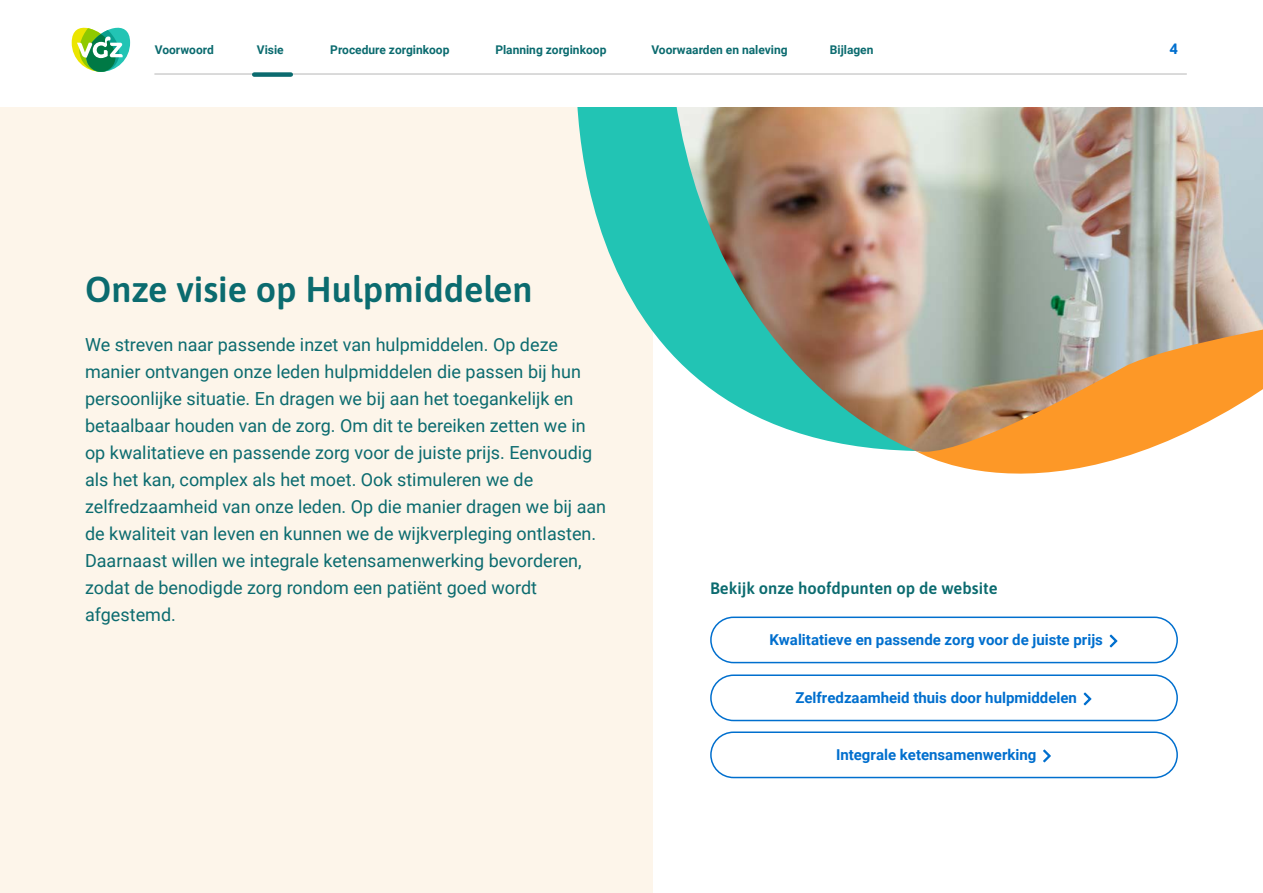
<style>
.page{position:relative;width:1263px;height:893px;background:#fff}
.page>*{position:absolute;margin:0;border:0;box-sizing:border-box;transform-origin:0 0}
.H1_Kop{font:600 36px "Asap";color:#0b6b6f}
.Intro{font:18px/27px "Roboto";color:#0b6b6f}
.H3_Kop{font:600 16.5px "Asap";color:#0b6b6f}
.Wit_kopje_kaders_visie{font:700 15px "Roboto";color:#006fce}
.t1{font:700 15px "Asap";color:#006fce}
.t2{font:700 12px "Roboto";color:#0b6b6f}
</style>
<div class="page">
<div style="left:0;top:1px;width:653px;height:892px;background:#fdf5ea"></div>
<img style="left:916px;top:107px;width:347px;height:210px">
<svg style="left:538px;top:106px;width:378px;height:345px"></svg>
<svg style="left:916px;top:317px;width:347px;height:157px;background:#d5a976"></svg>
<div style="left:0;top:0;width:1263px;height:106px;background:#fff"></div>
<svg style="left:72px;top:27px;width:58px;height:45px"></svg>
<hr style="left:155px;top:73px;width:1031px;height:2px;background:#c2c2c2">
<svg style="left:1110px;top:635px;width:7px;height:12px"></svg>
<div style="left:710px;top:617px;width:468px;height:46px;border:2px solid #006fce;border-radius:23px"></div>
<svg style="left:1084px;top:692px;width:7px;height:13px"></svg>
<div style="left:710px;top:674px;width:468px;height:47px;border:2px solid #006fce;border-radius:23px"></div>
<svg style="left:1043px;top:749px;width:8px;height:13px"></svg>
<div style="left:710px;top:731px;width:468px;height:47px;border:2px solid #006fce;border-radius:23px"></div>
<div style="left:254px;top:72px;width:37px;height:5px;background:#0b6b6f"></div>
<p class="t2" style="left:155px;top:41px;width:61px">Voorwoord</p>
<p class="t2" style="left:257px;top:41px;width:28px">Visie</p>
<p class="t2" style="left:330px;top:41px;width:121px">Procedure zorginkoop</p>
<p class="t2" style="left:495px;top:41px;width:113px">Planning zorginkoop</p>
<p class="t2" style="left:651px;top:41px;width:138px">Voorwaarden en naleving</p>
<p class="t2" style="left:830px;top:41px;width:45px">Bijlagen</p>
<p class="t1" style="left:1170px;top:39px;width:10px">4</p>
<h1 class="H1_Kop" style="left:85px;top:264px;width:449px">Onze visie op Hulpmiddelen</h1>
<p class="Intro" style="left:85px;top:330px;width:523px">We streven naar passende inzet van hulpmiddelen. Op deze manier ontvangen onze leden hulpmiddelen die passen bij hun persoonlijke situatie. En dragen we bij aan het toegankelijk en betaalbaar houden van de zorg. Om dit te bereiken zetten we in op kwalitatieve en passende zorg voor de juiste prijs. Eenvoudig als het kan, complex als het moet. Ook stimuleren we de zelfredzaamheid van onze leden. Op die manier dragen we bij aan de kwaliteit van leven en kunnen we de wijkverpleging ontlasten.<br>Daarnaast willen we integrale ketensamenwerking bevorderen, zodat de benodigde zorg rondom een patiënt goed wordt afgestemd.</p>
<p class="H3_Kop" style="left:710px;top:577px;width:289px">Bekijk onze hoofdpunten op de website</p>
<p class="Wit_kopje_kaders_visie" style="left:769px;top:629px;width:335px">Kwalitatieve en passende zorg voor de juiste prijs</p>
<p class="Wit_kopje_kaders_visie" style="left:795px;top:687px;width:283px">Zelfredzaamheid thuis door hulpmiddelen</p>
<p class="Wit_kopje_kaders_visie" style="left:836px;top:744px;width:202px">Integrale ketensamenwerking</p>
</div>
